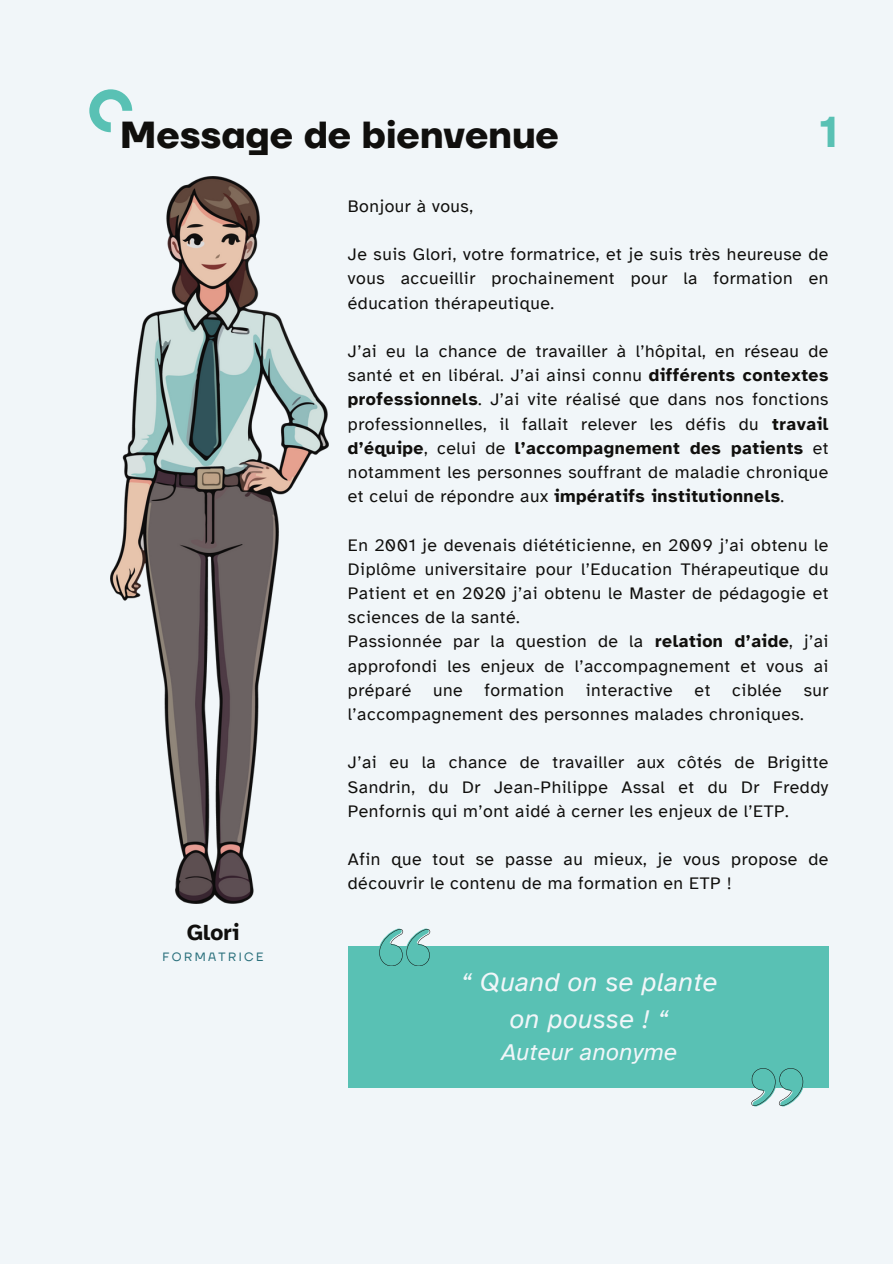
<style>
.page{position:relative;width:893px;height:1264px;background:#fff}
.page>*{position:absolute;margin:0;border:0;box-sizing:border-box;transform-origin:0 0}
.t1{font:700 45px "Atkinson Hyperlegible";color:#59c1b4}
.t2{font:700 37.5px "TT Firs Neue";color:#100f0d}
.t3{font:italic 27px/37.2px "Atkinson Hyperlegible";letter-spacing:.01em;color:#f1f6f9;text-align:center}
.t4{font:italic 24px "Atkinson Hyperlegible";letter-spacing:.01em;color:#f1f6f9}
.t5{font:700 22.5px "Atkinson Hyperlegible";letter-spacing:.01em;color:#100f0d}
.t6{font:17.55px/24.2px "Atkinson Hyperlegible";letter-spacing:.03em;color:#100f0d;text-align:justify}
.t7{font:12px "TT Firs Neue";letter-spacing:.2em;color:#2a707c}
.s1{font-weight:700}
</style>
<div class="page">
<div style="left:0;top:0;width:892px;height:1263px;background:#f1f6f9"></div>
<svg style="left:89px;top:89px;width:43px;height:43px"></svg>
<div style="left:348px;top:945px;width:480px;height:142px;background:#59c1b4"></div>
<svg style="left:378px;top:928px;width:52px;height:37px"></svg>
<svg style="left:751px;top:1068px;width:53px;height:38px"></svg>
<img style="left:111px;top:176px;width:217px;height:727px">
<h1 class="t2" style="left:120px;top:112px;width:440px">Message de bienvenue</h1>
<p class="t1" style="left:818px;top:104px;width:22px">1</p>
<h4 class="t5" style="left:187px;top:918px;width:54px">Glori</h4>
<h3 class="t7" style="left:162px;top:950px;width:102px">FORMATRICE</h3>
<p class="t6" style="left:348px;top:194px;width:127px">Bonjour à vous,</p>
<p class="t6" style="left:348px;top:242px;width:482px">Je suis Glori, votre formatrice, et je suis très heureuse de vous accueillir prochainement pour la formation en éducation thérapeutique.</p>
<h4 class="t6" style="left:348px;top:339px;width:482px">J’ai eu la chance de travailler à l’hôpital, en réseau de santé et en libéral. J’ai ainsi connu <span class="s1">différents contextes professionnels</span>. J’ai vite réalisé que dans nos fonctions professionnelles, il fallait relever les défis du <span class="s1">travail d’équipe</span>, celui de <span class="s1">l’accompagnement des patients</span> et notamment les personnes souffrant de maladie chronique et celui de répondre aux <span class="s1">impératifs institutionnels</span>.</h4>
<h4 class="t6" style="left:348px;top:532px;width:482px;text-align:left">En 2001 je devenais diététicienne, en 2009 j’ai obtenu le Diplôme universitaire pour l’Education Thérapeutique du Patient et en 2020 j’ai obtenu le Master de pédagogie et sciences de la santé.<br>Passionnée par la question de la <span class="s1">relation d’aide</span>, j’ai approfondi les enjeux de l’accompagnement et vous ai préparé une formation interactive et ciblée sur l’accompagnement des personnes malades chroniques.</h4>
<h4 class="t6" style="left:348px;top:750px;width:482px">J’ai eu la chance de travailler aux côtés de Brigitte Sandrin, du Dr Jean-Philippe Assal et du Dr Freddy Penfornis qui m’ont aidé à cerner les enjeux de l’ETP.</h4>
<h4 class="t6" style="left:348px;top:847px;width:482px">Afin que tout se passe au mieux, je vous propose de découvrir le contenu de ma formation en ETP !</h4>
<h4 class="t3" style="left:461px;top:963px;width:258px">“ Quand on se plante on pousse ! “</h4>
<h4 class="t4" style="left:501px;top:1037px;width:177px">Auteur anonyme</h4>
</div>
